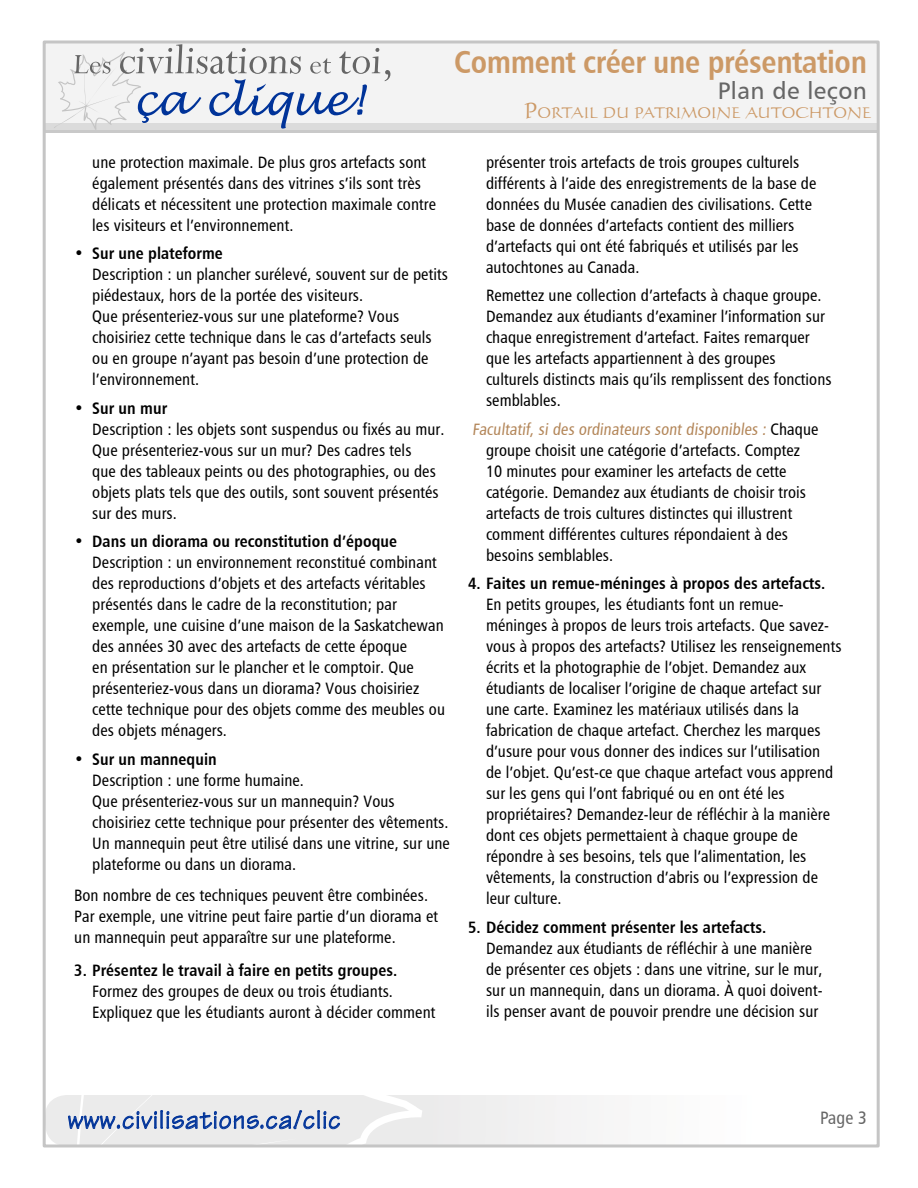
<style>
.page{position:relative;width:918px;height:1188px;background:#fff}
.page>*{position:absolute;margin:0;border:0;box-sizing:border-box;transform-origin:0 0}
.t1{font:31.5px "Humanist 777 BT Bold Condensed B";letter-spacing:-.01em;color:#c96}
.t2{font:27px "Technical Plain";letter-spacing:.03em;color:#039}
.t3{font:24px "Humanist 777 BT Roman B";letter-spacing:.02em;color:#666}
.t4{font:18px "Humanist 777 BT Roman Condensed B";color:#666}
.Bullets_NumberedList{font:16.5px/21px "Humanist 777 BT Roman Condensed B";letter-spacing:.005em;color:#000}
.Text{font:16.5px/21px "Humanist 777 BT Roman Condensed B";letter-spacing:.005em;color:#000}
.t5{font:14.7px "Calligraphic 421 BT Roman B";color:#c96}
.s1{font-size:21px}
.s2{font-family:"Humanist 777 BT Bold Condensed B"}
.s3{color:#b38659}
</style>
<div class="page">
<div style="left:44px;top:52px;width:834px;height:81px;background:#c9c9c9"></div>
<svg style="left:47px;top:122px;width:829px;height:8px;background:#ddd"></svg>
<div style="left:44px;top:43px;width:834px;height:79px;background:#f3f3f3"></div>
<svg style="left:45px;top:1095px;width:834px;height:51px"></svg>
<svg style="left:54px;top:44px;width:337px;height:86px"></svg>
<h1 class="t1" style="left:454px;top:43px;width:414px">Comment créer une présentation</h1>
<h3 class="t3" style="left:718px;top:75px;width:151px">Plan de leçon</h3>
<p class="t5" style="left:524px;top:103px;width:349px"><span class="s1">P</span>ORTAIL DU PATRIMOINE AUTOCHTONE</p>
<p class="Bullets_NumberedList" style="left:92px;top:151px;width:345px">une protection maximale. De plus gros artefacts sont également présentés dans des vitrines s’ils sont très délicats et nécessitent une protection maximale contre les visiteurs et l’environnement.</p>
<p class="Bullets_NumberedList" style="left:92px;top:243px;width:357px;text-indent:-18px">• <span class="s2">Sur une plateforme<br></span>Description : un plancher surélevé, souvent sur de petits piédestaux, hors de la portée des visiteurs.<br>Que présenteriez-vous sur une plateforme? Vous choisiriez cette technique dans le cas d’artefacts seuls ou en groupe n’ayant pas besoin d’une protection de l’environnement.</p>
<p class="Bullets_NumberedList" style="left:92px;top:397px;width:354px;text-indent:-18px">• <span class="s2">Sur un mur<br></span>Description : les objets sont suspendus ou fixés au mur.<br>Que présenteriez-vous sur un mur? Des cadres tels<br>que des tableaux peints ou des photographies, ou des objets plats tels que des outils, sont souvent présentés sur des murs.</p>
<p class="Bullets_NumberedList" style="left:92px;top:531px;width:354px;text-indent:-18px">• <span class="s2">Dans un diorama ou reconstitution d’époque </span>Description : un environnement reconstitué combinant des reproductions d’objets et des artefacts véritables présentés dans le cadre de la reconstitution; par exemple, une cuisine d’une maison de la Saskatchewan des années 30 avec des artefacts de cette époque<br>en présentation sur le plancher et le comptoir. Que présenteriez-vous dans un diorama? Vous choisiriez cette technique pour des objets comme des meubles ou des objets ménagers.</p>
<p class="Bullets_NumberedList" style="left:92px;top:748px;width:359px;text-indent:-18px">• <span class="s2">Sur un mannequin<br></span>Description : une forme humaine.<br>Que présenteriez-vous sur un mannequin? Vous choisiriez cette technique pour présenter des vêtements.<br>Un mannequin peut être utilisé dans une vitrine, sur une plateforme ou dans un diorama.</p>
<p class="Text" style="left:74px;top:885px;width:365px">Bon nombre de ces techniques peuvent être combinées.<br>Par exemple, une vitrine peut faire partie d’un diorama et un mannequin peut apparaître sur une plateforme.</p>
<p class="Bullets_NumberedList" style="left:92px;top:960px;width:345px;text-indent:-18px"><span class="s2">3. Présentez le travail à faire en petits groupes.<br></span>Formez des groupes de deux ou trois étudiants.<br>Expliquez que les étudiants auront à décider comment</p>
<p class="Bullets_NumberedList" style="left:486px;top:151px;width:332px">présenter trois artefacts de trois groupes culturels différents à l’aide des enregistrements de la base de données du Musée canadien des civilisations. Cette base de données d’artefacts contient des milliers d’artefacts qui ont été fabriqués et utilisés par les autochtones au Canada.</p>
<p class="Bullets_NumberedList" style="left:486px;top:285px;width:347px">Remettez une collection d’artefacts à chaque groupe.<br>Demandez aux étudiants d’examiner l’information sur chaque enregistrement d’artefact. Faites remarquer que les artefacts appartiennent à des groupes culturels distincts mais qu’ils remplissent des fonctions semblables.</p>
<p class="Bullets_NumberedList" style="left:486px;top:418px;width:334px;text-indent:-14px"><span class="s3">Facultatif, si des ordinateurs sont disponibles :</span> Chaque groupe choisit une catégorie d’artefacts. Comptez 10 minutes pour examiner les artefacts de cette catégorie. Demandez aux étudiants de choisir trois artefacts de trois cultures distinctes qui illustrent comment différentes cultures répondaient à des besoins semblables.</p>
<p class="Bullets_NumberedList" style="left:486px;top:573px;width:357px;text-indent:-18px"><span class="s2">4. Faites un remue-méninges à propos des artefacts.<br></span>En petits groupes, les étudiants font un remue&shy;méninges à propos de leurs trois artefacts. Que savez&shy;vous à propos des artefacts? Utilisez les renseignements écrits et la photographie de l’objet. Demandez aux étudiants de localiser l’origine de chaque artefact sur une carte. Examinez les matériaux utilisés dans la fabrication de chaque artefact. Cherchez les marques d’usure pour vous donner des indices sur l’utilisation<br>de l’objet. Qu’est-ce que chaque artefact vous apprend sur les gens qui l’ont fabriqué ou en ont été les propriétaires? Demandez-leur de réfléchir à la manière dont ces objets permettaient à chaque groupe de répondre à ses besoins, tels que l’alimentation, les vêtements, la construction d’abris ou l’expression de leur culture.</p>
<p class="Bullets_NumberedList" style="left:486px;top:916px;width:338px;text-indent:-18px"><span class="s2">5. Décidez comment présenter les artefacts.<br></span>Demandez aux étudiants de réfléchir à une manière de présenter ces objets : dans une vitrine, sur le mur, sur un mannequin, dans un diorama. À quoi doivent&shy;ils penser avant de pouvoir prendre une décision sur</p>
<h2 class="t2" style="left:68px;top:1103px;width:274px">www.civilisations.ca/clic</h2>
<p class="t4" style="left:820px;top:1107px;width:48px">Page 3</p>
</div>
